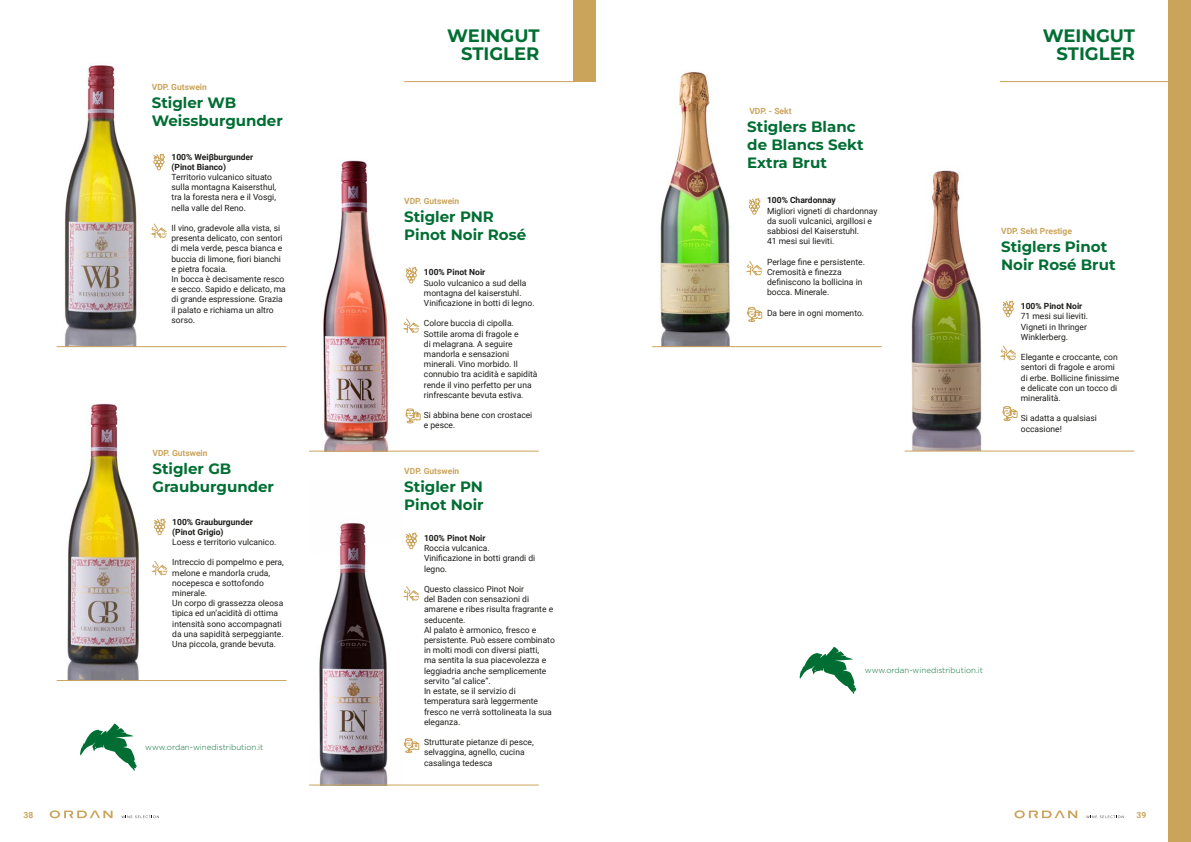
<style>
.page{position:relative;width:1191px;height:842px;background:#fff}
.page>*{position:absolute;margin:0;border:0;box-sizing:border-box;transform-origin:0 0}
.t1{font:700 18px/18px "Montserrat";color:#006e33;text-align:right}
.t2{font:700 15px/18px "Montserrat";color:#006e33}
.t3{font:8.5px/10.2px "Roboto";color:#1d1d1b}
.t4{font:700 8.5px/10.2px "Roboto";color:#1d1d1b}
.t5{font:700 8.5px "Roboto";color:#cba45c}
.t6{font:300 8px "Gotham";color:#006e33}
</style>
<div class="page">
<img style="left:64px;top:65px;width:87px;height:281px">
<svg style="left:153px;top:153px;width:12px;height:18px"></svg>
<svg style="left:151px;top:223px;width:16px;height:16px"></svg>
<img style="left:56px;top:403px;width:95px;height:278px">
<img style="left:309px;top:160px;width:94px;height:291px">
<img style="left:904px;top:170px;width:95px;height:281px">
<svg style="left:50px;top:810px;width:63px;height:8px"></svg>
<svg style="left:121px;top:815px;width:38px;height:3px"></svg>
<div style="left:573px;top:0;width:22px;height:82px;background:#cba45c"></div>
<hr style="left:404px;top:81px;width:170px;height:1px;background:#cba45c">
<svg style="left:154px;top:518px;width:12px;height:17px"></svg>
<svg style="left:405px;top:267px;width:13px;height:17px"></svg>
<svg style="left:152px;top:561px;width:16px;height:15px"></svg>
<svg style="left:403px;top:318px;width:16px;height:16px"></svg>
<svg style="left:405px;top:408px;width:16px;height:16px"></svg>
<svg style="left:1014px;top:810px;width:63px;height:8px"></svg>
<svg style="left:1086px;top:815px;width:37px;height:3px"></svg>
<svg style="left:80px;top:723px;width:57px;height:48px"></svg>
<svg style="left:1002px;top:300px;width:13px;height:17px"></svg>
<svg style="left:1000px;top:345px;width:16px;height:16px"></svg>
<svg style="left:1002px;top:406px;width:15px;height:15px"></svg>
<img style="left:660px;top:71px;width:86px;height:275px">
<svg style="left:748px;top:198px;width:13px;height:17px"></svg>
<svg style="left:746px;top:261px;width:17px;height:15px"></svg>
<svg style="left:747px;top:307px;width:15px;height:15px"></svg>
<svg style="left:404px;top:738px;width:15px;height:15px"></svg>
<img style="left:309px;top:523px;width:94px;height:262px">
<svg style="left:405px;top:532px;width:13px;height:17px"></svg>
<svg style="left:403px;top:586px;width:17px;height:15px"></svg>
<div style="left:1168px;top:0;width:23px;height:842px;background:#cba45c"></div>
<hr style="left:999px;top:81px;width:170px;height:1px;background:#cba45c">
<hr style="left:309px;top:451px;width:230px;height:1px;background:#cba45c">
<hr style="left:57px;top:346px;width:229px;height:1px;background:#cba45c">
<hr style="left:57px;top:680px;width:229px;height:1px;background:#cba45c">
<hr style="left:309px;top:785px;width:230px;height:1px;background:#cba45c">
<hr style="left:652px;top:346px;width:230px;height:1px;background:#cba45c">
<hr style="left:904px;top:451px;width:230px;height:1px;background:#cba45c">
<svg style="left:799px;top:647px;width:57px;height:47px"></svg>
<p class="t5" style="left:23px;top:808px;width:11px">38</p>
<p class="t5" style="left:152px;top:81px;width:57px">VDP. Gutswein</p>
<h2 class="t2" style="left:152px;top:93px;width:133px">Stigler WB<br>Weissburgunder</h2>
<p class="t4" style="left:171px;top:151px;width:83px">100% Weiβburgunder (Pinot Bianco)</p>
<p class="t3" style="left:171px;top:172px;width:106px">Territorio vulcanico situato sulla montagna Kaisersthul, tra la foresta nera e il Vosgi, nella valle del Reno.</p>
<p class="t3" style="left:171px;top:223px;width:116px">Il vino, gradevole alla vista, si presenta delicato, con sentori di mela verde, pesca bianca e buccia di limone, fiori bianchi e pietra focaia.<br>In bocca è decisamente resco e secco. Sapido e delicato, ma di grande espressione. Grazia il palato e richiama un altro sorso.</p>
<p class="t5" style="left:152px;top:447px;width:57px">VDP. Gutswein</p>
<h2 class="t2" style="left:152px;top:458px;width:123px">Stigler GB<br>Grauburgunder</h2>
<p class="t4" style="left:172px;top:516px;width:82px">100% Grauburgunder (Pinot Grigio)</p>
<p class="t3" style="left:172px;top:536px;width:106px">Loess e territorio vulcanico.</p>
<p class="t3" style="left:172px;top:557px;width:113px">Intreccio di pompelmo e pera, melone e mandorla cruda, nocepesca e sottofondo minerale.<br>Un corpo di grassezza oleosa tipica ed un’acidità di ottima intensità sono accompagnati da una sapidità serpeggiante.<br>Una piccola, grande bevuta.</p>
<p class="t6" style="left:145px;top:742px;width:120px">www.ordan-winedistribution.it</p>
<h1 class="t1" style="left:447px;top:25px;width:94px">WEINGUT<br>STIGLER</h1>
<p class="t5" style="left:404px;top:195px;width:57px">VDP. Gutswein</p>
<h2 class="t2" style="left:404px;top:207px;width:123px">Stigler PNR<br>Pinot Noir Rosé</h2>
<p class="t4" style="left:424px;top:267px;width:63px">100% Pinot Noir</p>
<p class="t3" style="left:424px;top:277px;width:112px">Suolo vulcanico a sud della montagna del kaiserstuhl.<br>Vinificazione in botti di legno.</p>
<p class="t3" style="left:424px;top:318px;width:115px">Colore buccia di cipolla.<br>Sottile aroma di fragole e<br>di melagrana. A seguire mandorla e sensazioni minerali. Vino morbido. Il connubio tra acidità e sapidità rende il vino perfetto per una rinfrescante bevuta estiva.</p>
<p class="t3" style="left:424px;top:410px;width:110px">Si abbina bene con crostacei e pesce.</p>
<p class="t5" style="left:404px;top:465px;width:57px">VDP. Gutswein</p>
<h2 class="t2" style="left:404px;top:477px;width:81px">Stigler PN<br>Pinot Noir</h2>
<p class="t4" style="left:424px;top:533px;width:63px">100% Pinot Noir</p>
<p class="t3" style="left:424px;top:543px;width:113px">Roccia vulcanica.<br>Vinificazione in botti grandi di legno.</p>
<p class="t3" style="left:424px;top:584px;width:132px">Questo classico Pinot Noir<br>del Baden con sensazioni di amarene e ribes risulta fragrante e seducente.<br>Al palato è armonico, fresco e persistente. Può essere combinato in molti modi con diversi piatti,<br>ma sentita la sua piacevolezza e leggiadria anche semplicemente servito “al calice”.<br>In estate, se il servizio di temperatura sarà leggermente fresco ne verrà sottolineata la sua eleganza.</p>
<p class="t3" style="left:424px;top:737px;width:111px">Strutturate pietanze di pesce, selvaggina, agnello, cucina casalinga tedesca</p>
<p class="t5" style="left:749px;top:105px;width:44px">VDP. - Sekt</p>
<h2 class="t2" style="left:747px;top:117px;width:118px">Stiglers Blanc de Blancs Sekt<br>Extra Brut</h2>
<p class="t4" style="left:767px;top:195px;width:70px">100% Chardonnay</p>
<p class="t3" style="left:767px;top:205px;width:112px">Migliori vigneti di chardonnay da suoli vulcanici, argillosi e sabbiosi del Kaiserstuhl.<br>41 mesi sui lieviti.</p>
<p class="t3" style="left:767px;top:256px;width:99px">Perlage fine e persistente.<br>Cremosità e finezza definiscono la bollicina in bocca. Minerale.</p>
<p class="t3" style="left:767px;top:307px;width:99px">Da bere in ogni momento.</p>
<h1 class="t1" style="left:1042px;top:25px;width:94px">WEINGUT<br>STIGLER</h1>
<p class="t5" style="left:1001px;top:225px;width:72px">VDP. Sekt Prestige</p>
<h2 class="t2" style="left:1001px;top:237px;width:116px">Stiglers Pinot<br>Noir Rosé Brut</h2>
<p class="t4" style="left:1020px;top:301px;width:63px">100% Pinot Noir</p>
<p class="t3" style="left:1020px;top:311px;width:69px">71 mesi sui lieviti.<br>Vigneti in Ihringer<br>Winklerberg.</p>
<p class="t3" style="left:1020px;top:352px;width:100px">Elegante e croccante, con sentori di fragole e aromi di erbe. Bollicine finissime e delicate con un tocco di mineralità.</p>
<p class="t3" style="left:1020px;top:413px;width:78px">Si adatta a qualsiasi occasione!</p>
<p class="t6" style="left:865px;top:665px;width:120px">www.ordan-winedistribution.it</p>
<p class="t5" style="left:1136px;top:808px;width:11px">39</p>
</div>
